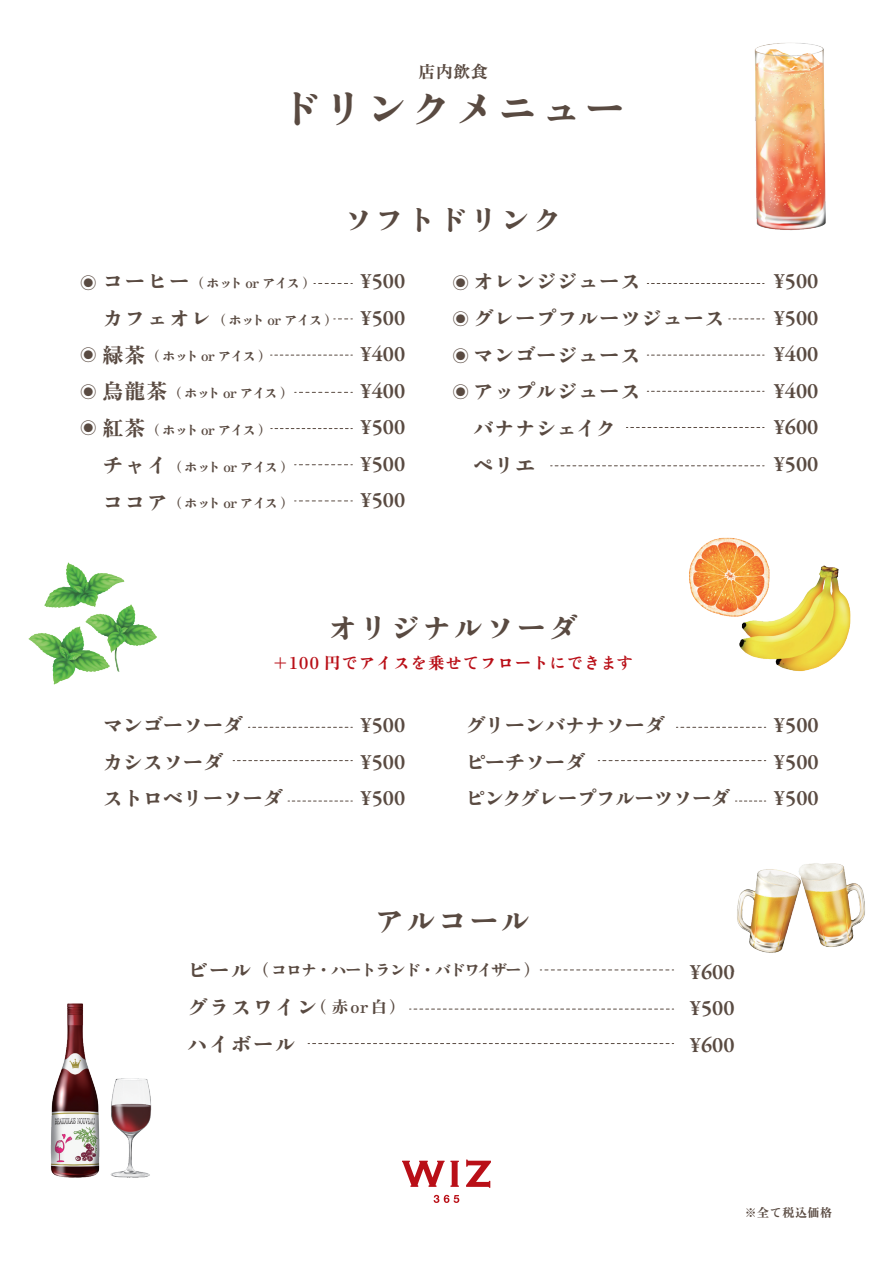
<style>
.page{position:relative;width:893px;height:1263px;background:#fff}
.page>*{position:absolute;margin:0;border:0;box-sizing:border-box;transform-origin:0 0}
.t1{font:41.4px "Zen Antique";letter-spacing:.05em;color:#594a41}
.t2{font:30px "Zen Antique";letter-spacing:.05em;color:#594a41}
.t3{font:600 22.5px/36.5px "Garamond Premr Pro";color:#594a41;text-align:justify}
.t4{font:21px/36.8px "Zen Antique";letter-spacing:-.04em;color:#594a41}
.t5{font:21px/36.8px "Zen Antique";color:#594a41}
.t6{font:21px/36.8px "Zen Antique";letter-spacing:.05em;color:#594a41}
.t7{font:16.8px "Zen Antique";color:#594a41}
.t8{font:16.5px "Zen Antique Soft";letter-spacing:.05em;color:#b90f17}
.t9{font:16.5px "Zen Antique";letter-spacing:-.1em;color:#594a41}
.t10{font:16.5px/36.2px "Koz Go Pr 6 N";color:#594a41}
.t11{font:13.5px "Zen Antique";letter-spacing:-.05em;color:#594a41}
.t12{font:12px "Zen Antique";letter-spacing:.05em;color:#594a41}
.s1{font-size:21px}
.s2{font-size:16.5px}
</style>
<div class="page">
<img style="left:689px;top:537px;width:53px;height:78px">
<img style="left:754px;top:42px;width:72px;height:189px">
<img style="left:28px;top:562px;width:129px;height:123px">
<img style="left:50px;top:1003px;width:102px;height:175px">
<img style="left:722px;top:540px;width:129px;height:132px">
<svg style="left:314px;top:283px;width:38px;height:1px"></svg>
<svg style="left:248px;top:727px;width:104px;height:1px"></svg>
<svg style="left:540px;top:969px;width:134px;height:1px"></svg>
<svg style="left:410px;top:1009px;width:264px;height:1px"></svg>
<svg style="left:308px;top:1043px;width:366px;height:1px"></svg>
<svg style="left:233px;top:760px;width:119px;height:1px"></svg>
<svg style="left:288px;top:801px;width:64px;height:1px"></svg>
<svg style="left:334px;top:319px;width:18px;height:1px"></svg>
<svg style="left:271px;top:355px;width:81px;height:1px"></svg>
<svg style="left:295px;top:392px;width:57px;height:1px"></svg>
<svg style="left:271px;top:428px;width:81px;height:1px"></svg>
<svg style="left:295px;top:464px;width:57px;height:1px"></svg>
<svg style="left:295px;top:500px;width:57px;height:1px"></svg>
<svg style="left:647px;top:283px;width:117px;height:1px"></svg>
<svg style="left:647px;top:355px;width:117px;height:1px"></svg>
<svg style="left:647px;top:391px;width:117px;height:1px"></svg>
<svg style="left:626px;top:427px;width:138px;height:1px"></svg>
<svg style="left:551px;top:465px;width:213px;height:1px"></svg>
<svg style="left:729px;top:319px;width:35px;height:1px"></svg>
<svg style="left:676px;top:727px;width:90px;height:1px"></svg>
<svg style="left:598px;top:760px;width:168px;height:1px"></svg>
<svg style="left:735px;top:801px;width:31px;height:1px"></svg>
<svg style="left:402px;top:1161px;width:57px;height:26px"></svg>
<svg style="left:466px;top:1159px;width:25px;height:29px"></svg>
<svg style="left:434px;top:1195px;width:25px;height:8px"></svg>
<img style="left:737px;top:863px;width:128px;height:90px">
<p class="t7" style="left:418px;top:61px;width:71px">店内飲食</p>
<h1 class="t1" style="left:279px;top:84px;width:348px">ドリンクメニュー</h1>
<p class="t11" style="left:103px;top:275px;width:215px"><span class="s1">コーヒー</span>（ホット or アイス）</p>
<p class="t11" style="left:103px;top:311px;width:237px"><span class="s1">カフェオレ</span>（ホット or アイス）</p>
<p class="t11" style="left:103px;top:348px;width:170px"><span class="s1">緑茶</span>（ホット or アイス）</p>
<p class="t11" style="left:103px;top:385px;width:192px"><span class="s1">烏龍茶</span>（ホット or アイス）</p>
<p class="t11" style="left:103px;top:422px;width:170px"><span class="s1">紅茶</span>（ホット or アイス）</p>
<p class="t11" style="left:103px;top:458px;width:192px"><span class="s1">チャイ</span>（ホット or アイス）</p>
<p class="t11" style="left:103px;top:495px;width:192px"><span class="s1">ココア</span>（ホット or アイス）</p>
<p class="t10" style="left:80px;top:265px;width:18px">◉</p>
<p class="t10" style="left:80px;top:337px;width:18px">◉</p>
<p class="t10" style="left:80px;top:374px;width:18px">◉ ◉</p>
<h2 class="t2" style="left:343px;top:202px;width:220px">ソフトドリンク</h2>
<h3 class="t5" style="left:473px;top:264px;width:253px">オレンジジュース<br>グレープフルーツジュースマンゴージュース<br>アップルジュース<br>バナナシェイク<br>ペリエ</h3>
<h3 class="t3" style="left:361px;top:264px;width:46px">¥500 ¥500 ¥400 ¥400 ¥500 ¥500 ¥500</h3>
<h3 class="t3" style="left:774px;top:264px;width:46px">¥500 ¥500 ¥400 ¥400 ¥600 ¥500</h3>
<p class="t10" style="left:452px;top:265px;width:18px">◉</p>
<p class="t10" style="left:452px;top:302px;width:18px;text-align:justify">◉ ◉ ◉</p>
<h2 class="t2" style="left:327px;top:610px;width:252px">オリジナルソーダ</h2>
<p class="t8" style="left:272px;top:653px;width:362px">+100 円でアイスを乗せてフロートにできます</p>
<h3 class="t4" style="left:465px;top:707px;width:267px">グリーンバナナソーダ<br>ピーチソーダ<br>ピンクグレープフルーツソーダ</h3>
<h3 class="t4" style="left:103px;top:707px;width:182px">マンゴーソーダ<br>カシスソーダ<br>ストロベリーソーダ</h3>
<h3 class="t3" style="left:774px;top:707px;width:46px">¥500 ¥500 ¥500</h3>
<h3 class="t3" style="left:361px;top:707px;width:46px">¥500 ¥500 ¥500</h3>
<h2 class="t2" style="left:375px;top:903px;width:157px">アルコール</h2>
<p class="t9" style="left:187px;top:960px;width:355px"><span class="s1">ビール</span>（コロナ・ハートランド・バドワイザー）</p>
<h3 class="t6" style="left:187px;top:989px;width:220px">グラスワイン<span class="s2">（赤or白）</span>ハイボール</h3>
<h3 class="t3" style="left:690px;top:954px;width:46px">¥600 ¥500 ¥600</h3>
<p class="t12" style="left:745px;top:1206px;width:89px">※全て税込価格</p>
</div>
